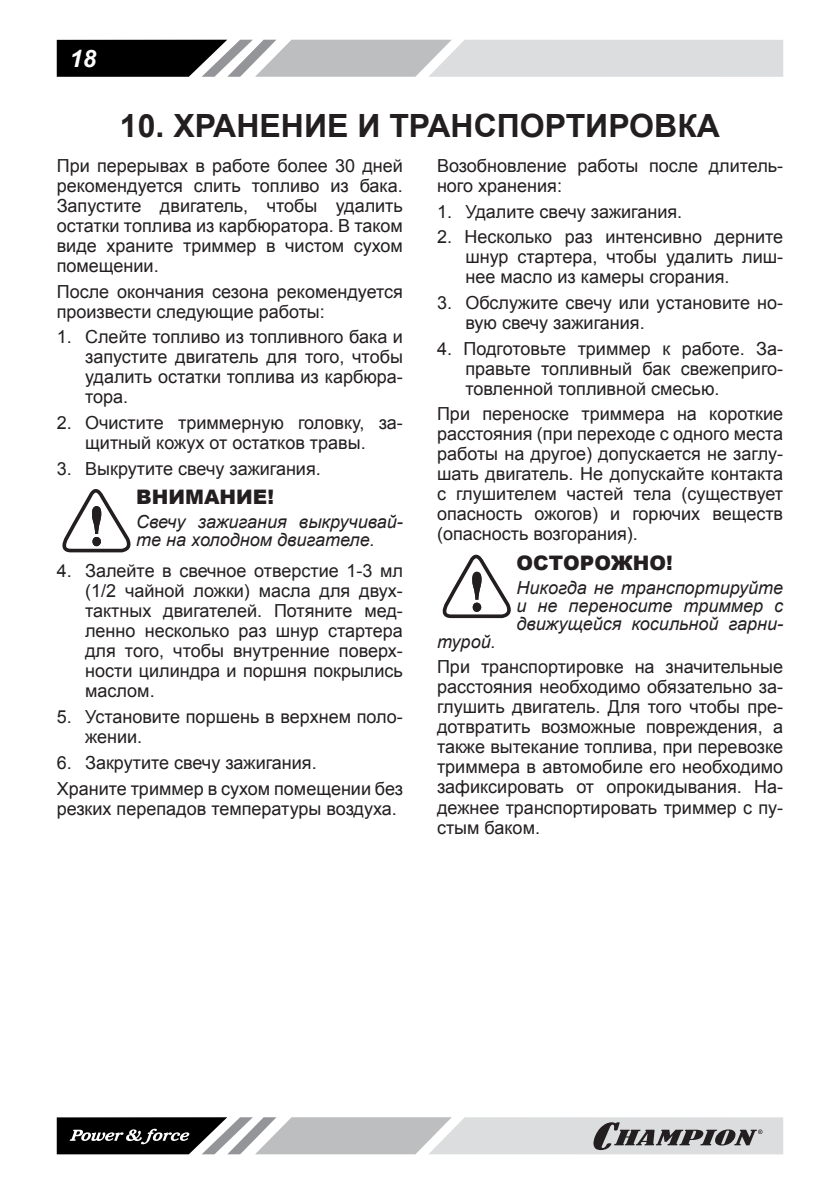
<style>
.page{position:relative;width:840px;height:1191px;background:#fff}
.page>*{position:absolute;margin:0;border:0;box-sizing:border-box;transform-origin:0 0}
.t1{font:700 32px "Arial";color:#231f20}
.t2{font:italic 700 24px "Arial";color:#fff}
.t3{font:900 20px "Arial";color:#231f20}
.t4{font:18px/20px "Arial";color:#231f20;text-align:justify}
.t5{font:italic 18px/18px "Arial";color:#231f20}
</style>
<div class="page">
<svg style="left:57px;top:40px;width:725px;height:37px;background:#a7a8a9"></svg>
<svg style="left:57px;top:1117px;width:725px;height:37px;background:#a1a1a2"></svg>
<svg style="left:62px;top:489px;width:69px;height:63px"></svg>
<svg style="left:442px;top:554px;width:69px;height:64px"></svg>
<h2 class="t2" style="left:70px;top:44px;width:28px">18</h2>
<h1 class="t1" style="left:120px;top:104px;width:601px">10. ХРАНЕНИЕ И ТРАНСПОРТИРОВКА</h1>
<p class="t4" style="left:57px;top:156px;width:347px">При перерывах в работе более 30 дней рекомендуется слить топливо из бака.<br>Запустите двигатель, чтобы удалить остатки топлива из карбюратора. В таком виде храните триммер в чистом сухом помещении.</p>
<p class="t4" style="left:57px;top:281px;width:347px">После окончания сезона рекомендуется произвести следующие работы:</p>
<p class="t4" style="left:85px;top:327px;width:319px;text-indent:-28px">1. Слейте топливо из топливного бака и запустите двигатель для того, чтобы удалить остатки топлива из карбюра&shy;тора.</p>
<p class="t4" style="left:57px;top:413px;width:347px;text-align:center">2. Очистите триммерную головку, за&shy;щитный кожух от остатков травы.</p>
<p class="t4" style="left:57px;top:458px;width:265px">3. Выкрутите свечу зажигания.</p>
<p class="t3" style="left:136px;top:483px;width:139px">ВНИМАНИЕ!</p>
<p class="t5" style="left:136px;top:513px;width:268px">Свечу зажигания выкручивай&shy;те на холодном двигателе.</p>
<p class="t4" style="left:85px;top:561px;width:319px;text-indent:-28px">4. Залейте в свечное отверстие 1-3 мл (1/2 чайной ложки) масла для двух&shy;тактных двигателей. Потяните мед&shy;ленно несколько раз шнур стартера для того, чтобы внутренние поверх&shy;ности цилиндра и поршня покрылись маслом.</p>
<p class="t4" style="left:85px;top:707px;width:319px;text-indent:-28px">5. Установите поршень в верхнем поло&shy;жении.</p>
<p class="t4" style="left:57px;top:750px;width:347px;line-height:25.6px">6. Закрутите свечу зажигания.<br>Храните триммер в сухом помещении без</p>
<p class="t4" style="left:57px;top:798px;width:341px">резких перепадов температуры воздуха.</p>
<p class="t4" style="left:437px;top:156px;width:347px">Возобновление работы после длитель&shy;ного хранения:</p>
<p class="t4" style="left:437px;top:201px;width:246px">1. Удалите свечу зажигания.</p>
<p class="t4" style="left:465px;top:227px;width:319px;text-indent:-28px">2. Несколько раз интенсивно дерните шнур стартера, чтобы удалить лиш&shy;нее масло из камеры сгорания.</p>
<p class="t4" style="left:465px;top:293px;width:319px;text-indent:-28px">3. Обслужите свечу или установите но&shy;вую свечу зажигания.</p>
<p class="t4" style="left:465px;top:338px;width:319px;text-indent:-28px">4. Подготовьте триммер к работе. За&shy;правьте топливный бак свежеприго&shy;товленной топливной смесью.</p>
<p class="t4" style="left:437px;top:404px;width:347px">При переноске триммера на короткие расстояния (при переходе с одного места работы на другое) допускается не заглу&shy;шать двигатель. Не допускайте контакта с глушителем частей тела (существует опасность ожогов) и горючих веществ (опасность возгорания).</p>
<p class="t3" style="left:516px;top:548px;width:158px">ОСТОРОЖНО!</p>
<p class="t5" style="left:516px;top:578px;width:268px;text-align:justify">Никогда не транспортируйте и не переносите триммер с движущейся косильной гарни-</p>
<p class="t5" style="left:437px;top:632px;width:60px">турой.</p>
<p class="t4" style="left:437px;top:657px;width:347px">При транспортировке на значительные расстояния необходимо обязательно за&shy;глушить двигатель. Для того чтобы пре&shy;дотвратить возможные повреждения, а также вытекание топлива, при перевозке триммера в автомобиле его необходимо зафиксировать от опрокидывания. На&shy;дежнее транспортировать триммер с пу&shy;стым баком.</p>
</div>
